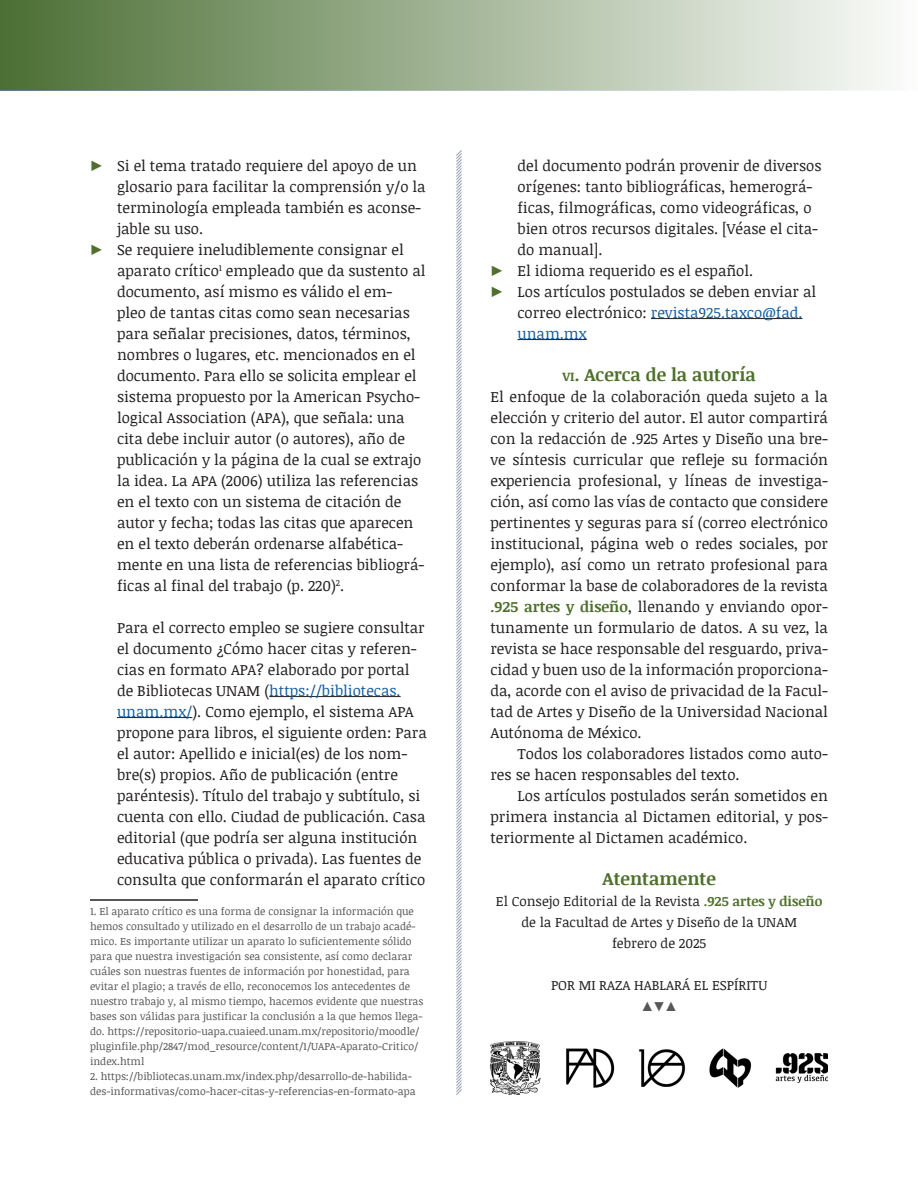
<style>
.page{position:relative;width:918px;height:1188px;background:#fff}
.page>*{position:absolute;margin:0;border:0;box-sizing:border-box;transform-origin:0 0}
.Descanso{font:700 18px "Noticia Text";color:#4f702d}
.Inciso{font:15px/21px "Noticia Text";color:#231f20}
.Body_sin_sangría{font:15px/21px "Noticia Text";color:#231f20;text-align:justify}
.Body_con_sangría{font:15px/21px "Noticia Text";color:#231f20}
.Despedida{font:13.5px "Noticia Text";color:#231f20}
.Despedida-2{font:13.5px "Noticia Text";color:#57585a}
.t1{font:10.5px/15px "Noticia Text";color:#57585a}
.s1{font-weight:700;color:#4f702d}
.s2{color:#175d9e}
.s3{font-size:12.6px}
.s4{font-style:inherit}
</style>
<div class="page">
<svg style="left:0;top:0;width:884px;height:91px"></svg>
<hr style="left:269px;top:696px;width:132px;height:1px;background:#231f20">
<hr style="left:117px;top:717px;width:75px;height:1px;background:#231f20">
<hr style="left:90px;top:899px;width:108px;height:2px;background:#231f20">
<hr style="left:651px;top:318px;width:151px;height:1px;background:#231f20">
<hr style="left:518px;top:339px;width:69px;height:1px;background:#231f20">
<svg style="left:456px;top:150px;width:6px;height:945px"></svg>
<img style="left:490px;top:1041px;width:338px;height:53px">
<p class="Inciso" style="left:117px;top:155px;width:310px;text-indent:-27px"><span class="s1">▶</span> Si el tema tratado requiere del apoyo de un glosario para facilitar la comprensión y/o la terminología empleada también es aconse&shy;jable su uso.</p>
<p class="Inciso" style="left:117px;top:239px;width:310px;text-indent:-27px"><span class="s1">▶</span> Se requiere ineludiblemente consignar el aparato crítico<sup>1</sup> empleado que da sustento al documento, así mismo es válido el em-<br>pleo de tantas citas como sean necesarias para señalar precisiones, datos, términos, nombres o lugares, etc. mencionados en el documento. Para ello se solicita emplear el sistema propuesto por la American Psycho&shy;logical Association (APA), que señala: una cita debe incluir autor (o autores), año de publicación y la página de la cual se extrajo la idea. La APA (2006) utiliza las referencias en el texto con un sistema de citación de autor y fecha; todas las citas que aparecen en el texto deberán ordenarse alfabética&shy;mente en una lista de referencias bibliográ&shy;ficas al final del trabajo (p. 220)<sup>2</sup>.</p>
<p class="Inciso" style="left:117px;top:617px;width:311px">Para el correcto empleo se sugiere consultar el documento ¿Cómo hacer citas y referen&shy;cias en formato APA? elaborado por portal de Bibliotecas UNAM (<span class="s2">https://bibliotecas. unam.mx/</span>). Como ejemplo, el sistema APA propone para libros, el siguiente orden: Para el autor: Apellido e inicial(es) de los nom&shy;bre(s) propios. Año de publicación (entre paréntesis). Título del trabajo y subtítulo, si cuenta con ello. Ciudad de publicación. Casa editorial (que podría ser alguna institución educativa pública o privada). Las fuentes de consulta que conformarán el aparato crítico</p>
<p class="t1" style="left:90px;top:903px;width:335px">1. El aparato crítico es una forma de consignar la información que hemos consultado y utilizado en el desarrollo de un trabajo acadé&shy;mico. Es importante utilizar un aparato lo suficientemente sólido para que nuestra investigación sea consistente, así como declarar cuáles son nuestras fuentes de información por honestidad, para evitar el plagio; a través de ello, reconocemos los antecedentes de nuestro trabajo y, al mismo tiempo, hacemos evidente que nuestras bases son válidas para justificar la conclusión a la que hemos llega&shy;do. https://repositorio-uapa.cuaieed.unam.mx/repositorio/moodle/ pluginfile.php/2847/mod_resource/content/1/UAPA-Aparato-Critico/ index.html</p>
<p class="t1" style="left:90px;top:1069px;width:327px">2. https://bibliotecas.unam.mx/index.php/desarrollo-de-habilida&shy;des-informativas/como-hacer-citas-y-referencias-en-formato-apa</p>
<p class="Inciso" style="left:518px;top:155px;width:306px">del documento podrán provenir de diversos orígenes: tanto bibliográficas, hemerográ&shy;ficas, filmográficas, como videográficas, o bien otros recursos digitales. [Véase el cita&shy;do manual].</p>
<p class="Inciso" style="left:490px;top:260px;width:264px"><span class="s1">▶</span> El idioma requerido es el español.</p>
<p class="Inciso" style="left:518px;top:281px;width:300px;text-indent:-27px"><span class="s1">▶</span> Los artículos postulados se deben enviar al correo electrónico: <span class="s2">revista925.taxco@fad. unam.mx</span></p>
<p class="Descanso" style="left:563px;top:362px;width:195px"><span class="s3">vi</span><span class="s4">.</span> Acerca de la autoría</p>
<p class="Body_sin_sangría" style="left:490px;top:386px;width:339px">El enfoque de la colaboración queda sujeto a la elección y criterio del autor. El autor compartirá con la redacción de .925 Artes y Diseño una bre&shy;ve síntesis curricular que refleje su formación experiencia profesional, y líneas de investiga&shy;ción, así como las vías de contacto que considere pertinentes y seguras para sí (correo electrónico institucional, página web o redes sociales, por ejemplo), así como un retrato profesional para conformar la base de colaboradores de la revista <span class="s1">.925 artes y diseño</span>, llenando y enviando opor&shy;tunamente un formulario de datos. A su vez, la revista se hace responsable del resguardo, priva&shy;cidad y buen uso de la información proporciona&shy;da, acorde con el aviso de privacidad de la Facul&shy;tad de Artes y Diseño de la Universidad Nacional Autónoma de México.</p>
<p class="Body_con_sangría" style="left:490px;top:743px;width:339px;text-indent:27px">Todos los colaboradores listados como auto&shy;res se hacen responsables del texto.</p>
<p class="Body_con_sangría" style="left:490px;top:785px;width:339px;text-align:justify;text-indent:27px">Los artículos postulados serán sometidos en primera instancia al Dictamen editorial, y pos&shy;teriormente al Dictamen académico.</p>
<p class="Descanso" style="left:603px;top:866px;width:115px">Atentamente</p>
<p class="Despedida" style="left:496px;top:892px;width:328px">El Consejo Editorial de la Revista <span class="s1">.925 artes y diseño</span></p>
<p class="Despedida" style="left:521px;top:913px;width:277px">de la Facultad de Artes y Diseño de la UNAM</p>
<p class="Despedida" style="left:612px;top:934px;width:96px">febrero de 2025</p>
<p class="Despedida" style="left:551px;top:976px;width:218px">POR MI RAZA HABLARÁ EL ESPÍRITU</p>
<p class="Despedida-2" style="left:641px;top:997px;width:37px">▲▼▲</p>
</div>
